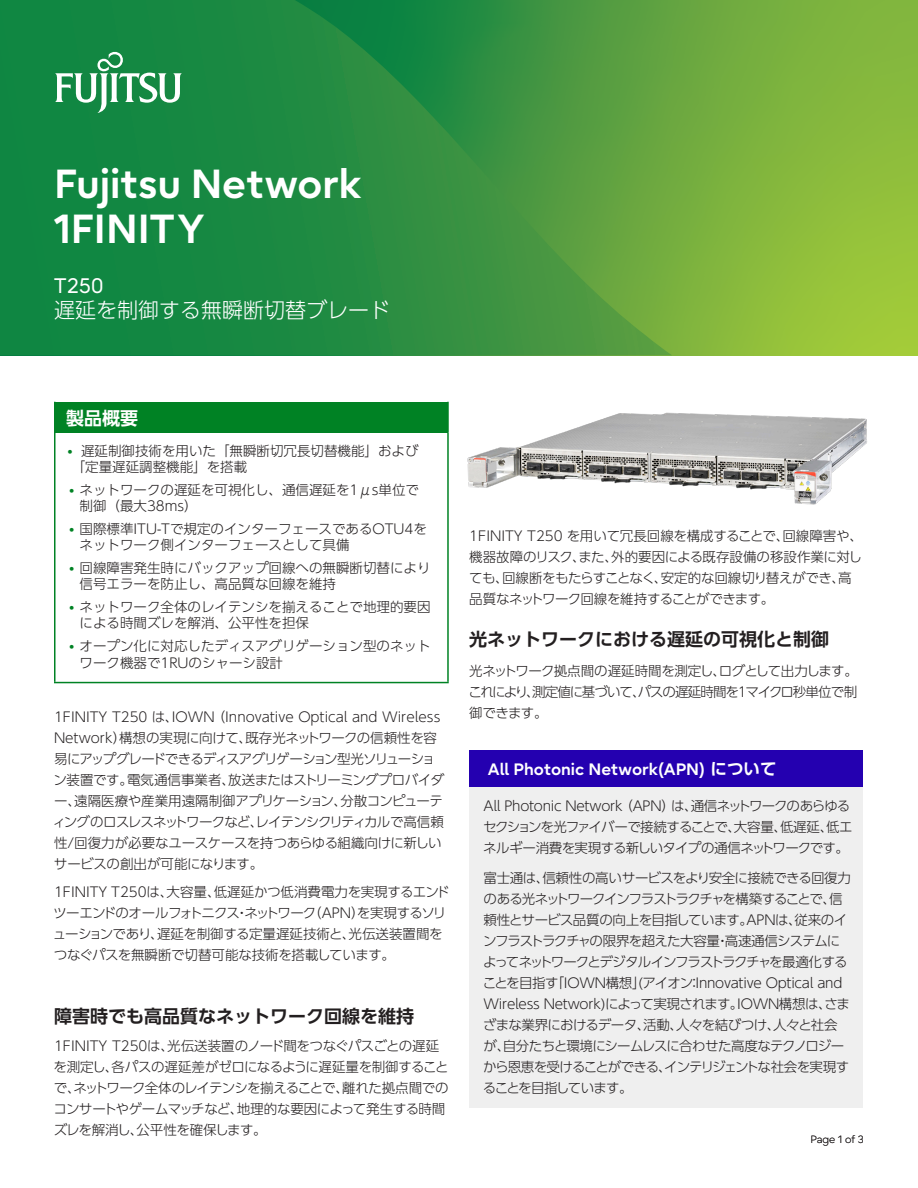
<style>
.page{position:relative;width:918px;height:1188px;background:#fff}
.page>*{position:absolute;margin:0;border:0;box-sizing:border-box;transform-origin:0 0}
.t1{font:700 40.5px/45px "Fujitsu Infinity Pro";color:#fff}
.t2{font:300 21px "UD Shin Go W31 J";color:#fff}
.t3{font:21px "Fujitsu Infinity Pro";color:#fff}
.t4{font:700 18px "UD Shin Go W31 J De";color:#231f20}
.t5{font:700 18px "UD Shin Go W31 J De";color:#fff}
.t6{font:700 16.5px "Fujitsu Infinity Pro";color:#fff}
.t7{font:300 13.5px/21px "UD Shin Go Pr 6 N";letter-spacing:-.035em;color:#231f20}
.t8{font:300 13.5px/16.2px "UD Shin Go W31 J";color:#231f20}
.t9{font:300 10.5px "Fujitsu Infinity Pro";color:#231f20}
.s1{font-family:"Fujitsu Infinity Pro";font-weight:700;color:#008224}
.s2{font-family:"UD Shin Go W31 J De"}
</style>
<div class="page">
<svg style="left:672px;top:0;width:246px;height:355px;background:#85b83d"></svg>
<svg style="left:0;top:0;width:672px;height:355px;background:#2b8f41"></svg>
<svg style="left:55px;top:52px;width:127px;height:61px"></svg>
<div style="left:55px;top:402px;width:393px;height:31px;background:#008224"></div>
<hr style="left:54px;top:402px;width:2px;height:31px;background:#008224">
<hr style="left:447px;top:402px;width:2px;height:31px;background:#008224">
<hr style="left:54px;top:433px;width:2px;height:249px;background:#008224">
<hr style="left:447px;top:433px;width:2px;height:249px;background:#008224">
<hr style="left:54px;top:682px;width:395px;height:1px;background:#008224">
<div style="left:469px;top:750px;width:393px;height:38px;background:#2400b0"></div>
<div style="left:469px;top:788px;width:393px;height:320px;background:#efefef"></div>
<img style="left:467px;top:412px;width:400px;height:93px">
<h1 class="t1" style="left:54px;top:161px;width:309px">Fujitsu Network<br>1FINITY</h1>
<h2 class="t3" style="left:54px;top:272px;width:52px">T250</h2>
<h2 class="t2" style="left:54px;top:296px;width:337px">遅延を制御する無瞬断切替ブレード</h2>
<h3 class="t5" style="left:66px;top:406px;width:73px">製品概要</h3>
<p class="t8" style="left:72px;top:442px;width:348px;text-indent:-4px"><span class="s1">•</span> 遅延制御技術を用いた「無瞬断切冗長切替機能」および「定量遅延調整機能」を搭載</p>
<p class="t8" style="left:80px;top:481px;width:341px;text-indent:-10px"><span class="s1">•</span> ネットワークの遅延を可視化し、通信遅延を1μs単位で制御（最大38ms）</p>
<p class="t8" style="left:80px;top:520px;width:349px;text-indent:-10px"><span class="s1">•</span> 国際標準ITU-Tで規定のインターフェースであるOTU4をネットワーク側インターフェースとして具備</p>
<p class="t8" style="left:80px;top:560px;width:352px;text-indent:-10px"><span class="s1">•</span> 回線障害発生時にバックアップ回線への無瞬断切替により信号エラーを防止し、高品質な回線を維持</p>
<p class="t8" style="left:80px;top:599px;width:352px;text-indent:-10px"><span class="s1">•</span> ネットワーク全体のレイテンシを揃えることで地理的要因による時間ズレを解消、公平性を担保</p>
<p class="t8" style="left:80px;top:638px;width:352px;text-indent:-10px"><span class="s1">•</span> オープン化に対応したディスアグリゲーション型のネットワーク機器で1RUのシャーシ設計</p>
<p class="t7" style="left:52px;top:706px;width:394px">1FINITY T250 は、IOWN （Innovative Optical and Wireless Network）構想の実現に向けて、既存光ネットワークの信頼性を容易にアップグレードできるディスアグリゲーション型光ソリューション装置です。電気通信事業者、放送またはストリーミングプロバイダー、遠隔医療や産業用遠隔制御アプリケーション、分散コンピューティングのロスレスネットワークなど、レイテンシクリティカルで高信頼性/回復力が必要なユースケースを持つあらゆる組織向けに新しいサービスの創出が可能になります。</p>
<p class="t7" style="left:53px;top:881px;width:398px">1FINITY T250は、大容量、低遅延かつ低消費電力を実現するエンドツーエンドのオールフォトニクス・ネットワーク（APN）を実現するソリューションであり、遅延を制御する定量遅延技術と、光伝送装置間をつなぐパスを無瞬断で切替可能な技術を搭載しています。</p>
<h3 class="t4" style="left:54px;top:1003px;width:361px">障害時でも高品質なネットワーク回線を維持</h3>
<p class="t7" style="left:53px;top:1034px;width:397px">1FINITY T250は、光伝送装置のノード間をつなぐパスごとの遅延を測定し、各パスの遅延差がゼロになるように遅延量を制御することで、ネットワーク全体のレイテンシを揃えることで、離れた拠点間でのコンサートやゲームマッチなど、地理的な要因によって発生する時間ズレを解消し、公平性を確保します。</p>
<p class="t7" style="left:469px;top:524px;width:395px">1FINITY T250 を用いて冗長回線を構成することで、回線障害や、機器故障のリスク、また、外的要因による既存設備の移設作業に対しても、回線断をもたらすことなく、安定的な回線切り替えができ、高品質なネットワーク回線を維持することができます。</p>
<h3 class="t4" style="left:469px;top:626px;width:361px">光ネットワークにおける遅延の可視化と制御</h3>
<p class="t7" style="left:469px;top:659px;width:391px;text-align:justify">光ネットワーク拠点間の遅延時間を測定し、ログとして出力します。これにより、測定値に基づいて、パスの遅延時間を1マイクロ秒単位で制御できます。</p>
<p class="t6" style="left:488px;top:758px;width:290px">All Photonic Network(APN) <span class="s2">について</span></p>
<p class="t7" style="left:483px;top:795px;width:371px">All Photonic Network （APN）は、通信ネットワークのあらゆるセクションを光ファイバーで接続することで、大容量、低遅延、低エネルギー消費を実現する新しいタイプの通信ネットワークです。</p>
<p class="t7" style="left:483px;top:867px;width:370px">富士通は、信頼性の高いサービスをより安全に接続できる回復力のある光ネットワークインフラストラクチャを構築することで、信頼性とサービス品質の向上を目指しています。APNは、従来のインフラストラクチャの限界を超えた大容量・高速通信システムによってネットワークとデジタルインフラストラクチャを最適化することを目指す「IOWN構想」(アイオン：Innovative Optical and Wireless Network)によって実現されます。IOWN構想は、さまざまな業界におけるデータ、活動、人々を結びつけ、人々と社会が、自分たちと環境にシームレスに合わせた高度なテクノロジーから恩恵を受けることができる、インテリジェントな社会を実現することを目指しています。</p>
<p class="t9" style="left:810px;top:1132px;width:55px">Page 1 of 3</p>
</div>
